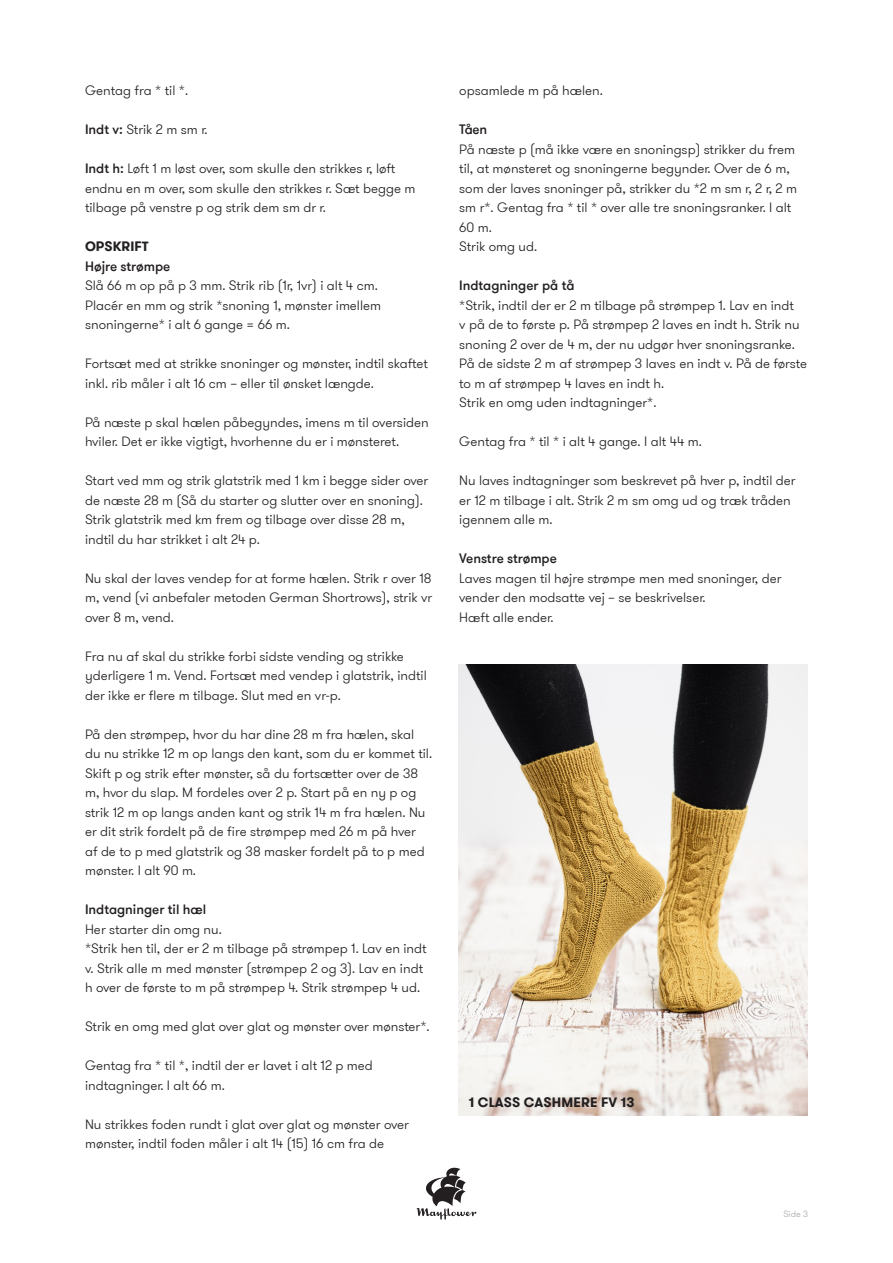
<style>
.page{position:relative;width:893px;height:1263px;background:#fff}
.page>*{position:absolute;margin:0;border:0;box-sizing:border-box;transform-origin:0 0}
.t1{font:300 13.5px/19.5px "GT Walsheim Pro";color:#231f20}
.t2{font:500 13.5px "GT Walsheim Pro";color:#231f20}
.t3{font:700 13.5px "GT Walsheim Pro";letter-spacing:.01em;color:#231f20}
.t4{font:300 9px "GT Walsheim Pro";color:#a8a9ad}
.s1{font-weight:500}
</style>
<div class="page">
<svg style="left:417px;top:1168px;width:59px;height:51px"></svg>
<img style="left:459px;top:665px;width:349px;height:450px">
<p class="t1" style="left:85px;top:81px;width:105px">Gentag fra * til *.</p>
<p class="t1" style="left:85px;top:120px;width:124px"><span class="s1">Indt v:</span> Strik 2 m sm r.</p>
<p class="t1" style="left:85px;top:159px;width:332px"><span class="s1">Indt h:</span> Løft 1 m løst over, som skulle den strikkes r, løft endnu en m over, som skulle den strikkes r. Sæt begge m tilbage på venstre p og strik dem sm dr r.</p>
<p class="t3" style="left:85px;top:238px;width:65px">OPSKRIFT</p>
<p class="t2" style="left:85px;top:257px;width:87px">Højre strømpe</p>
<p class="t1" style="left:85px;top:276px;width:294px">Slå 66 m op på p 3 mm. Strik rib (1r, 1vr) i alt 4 cm.</p>
<p class="t1" style="left:85px;top:296px;width:298px">Placér en mm og strik *snoning 1, mønster imellem snoningerne* i alt 6 gange = 66 m.</p>
<p class="t1" style="left:85px;top:354px;width:344px">Fortsæt med at strikke snoninger og mønster, indtil skaftet inkl. rib måler i alt 16 cm – eller til ønsket længde.</p>
<p class="t1" style="left:85px;top:413px;width:345px">På næste p skal hælen påbegyndes, imens m til oversiden hviler. Det er ikke vigtigt, hvorhenne du er i mønsteret.</p>
<p class="t1" style="left:85px;top:471px;width:345px">Start ved mm og strik glatstrik med 1 km i begge sider over de næste 28 m (Så du starter og slutter over en snoning).<br>Strik glatstrik med km frem og tilbage over disse 28 m, indtil du har strikket i alt 24 p.</p>
<p class="t1" style="left:85px;top:569px;width:349px;text-align:justify">Nu skal der laves vendep for at forme hælen. Strik r over 18 m, vend (vi anbefaler metoden German Shortrows), strik vr over 8 m, vend.</p>
<p class="t1" style="left:85px;top:647px;width:343px">Fra nu af skal du strikke forbi sidste vending og strikke yderligere 1 m. Vend. Fortsæt med vendep i glatstrik, indtil der ikke er flere m tilbage. Slut med en vr-p.</p>
<p class="t1" style="left:85px;top:725px;width:349px">På den strømpep, hvor du har dine 28 m fra hælen, skal du nu strikke 12 m op langs den kant, som du er kommet til.<br>Skift p og strik efter mønster, så du fortsætter over de 38 m, hvor du slap. M fordeles over 2 p. Start på en ny p og strik 12 m op langs anden kant og strik 14 m fra hælen. Nu er dit strik fordelt på de fire strømpep med 26 m på hver<br>af de to p med glatstrik og 38 masker fordelt på to p med mønster. I alt 90 m.</p>
<p class="t2" style="left:85px;top:901px;width:123px">Indtagninger til hæl</p>
<p class="t1" style="left:85px;top:920px;width:138px">Her starter din omg nu.</p>
<p class="t1" style="left:85px;top:939px;width:343px">*Strik hen til, der er 2 m tilbage på strømpep 1. Lav en indt v. Strik alle m med mønster (strømpep 2 og 3). Lav en indt h over de første to m på strømpep 4. Strik strømpep 4 ud.</p>
<p class="t1" style="left:85px;top:1017px;width:346px">Strik en omg med glat over glat og mønster over mønster*.</p>
<p class="t1" style="left:85px;top:1056px;width:289px">Gentag fra * til *, indtil der er lavet i alt 12 p med indtagninger. I alt 66 m.</p>
<p class="t1" style="left:85px;top:1115px;width:325px">Nu strikkes foden rundt i glat over glat og mønster over mønster, indtil foden måler i alt 14 (15) 16 cm fra de</p>
<p class="t1" style="left:459px;top:81px;width:145px">opsamlede m på hælen.</p>
<p class="t2" style="left:459px;top:121px;width:30px">Tåen</p>
<p class="t1" style="left:459px;top:140px;width:339px">På næste p (må ikke være en snoningsp) strikker du frem til, at mønsteret og snoningerne begynder. Over de 6 m, som der laves snoninger på, strikker du *2 m sm r, 2 r, 2 m sm r*. Gentag fra * til * over alle tre snoningsranker. I alt 60 m.</p>
<p class="t1" style="left:459px;top:237px;width:79px">Strik omg ud.</p>
<p class="t2" style="left:459px;top:277px;width:117px">Indtagninger på tå</p>
<p class="t1" style="left:459px;top:296px;width:349px">*Strik, indtil der er 2 m tilbage på strømpep 1. Lav en indt<br>v på de to første p. På strømpep 2 laves en indt h. Strik nu snoning 2 over de 4 m, der nu udgør hver snoningsranke.<br>På de sidste 2 m af strømpep 3 laves en indt v. På de første to m af strømpep 4 laves en indt h.</p>
<p class="t1" style="left:459px;top:393px;width:199px">Strik en omg uden indtagninger*.</p>
<p class="t1" style="left:459px;top:432px;width:244px">Gentag fra * til * i alt 4 gange. I alt 44 m.</p>
<p class="t1" style="left:459px;top:471px;width:338px">Nu laves indtagninger som beskrevet på hver p, indtil der er 12 m tilbage i alt. Strik 2 m sm omg ud og træk tråden igennem alle m.</p>
<p class="t2" style="left:459px;top:550px;width:99px">Venstre strømpe</p>
<p class="t1" style="left:459px;top:569px;width:324px">Laves magen til højre strømpe men med snoninger, der vender den modsatte vej – se beskrivelser.</p>
<p class="t1" style="left:459px;top:608px;width:96px">Hæft alle ender.</p>
<p class="t3" style="left:469px;top:1093px;width:167px">1 CLASS CASHMERE FV 13</p>
<p class="t4" style="left:783px;top:1208px;width:26px">Side 3</p>
</div>
